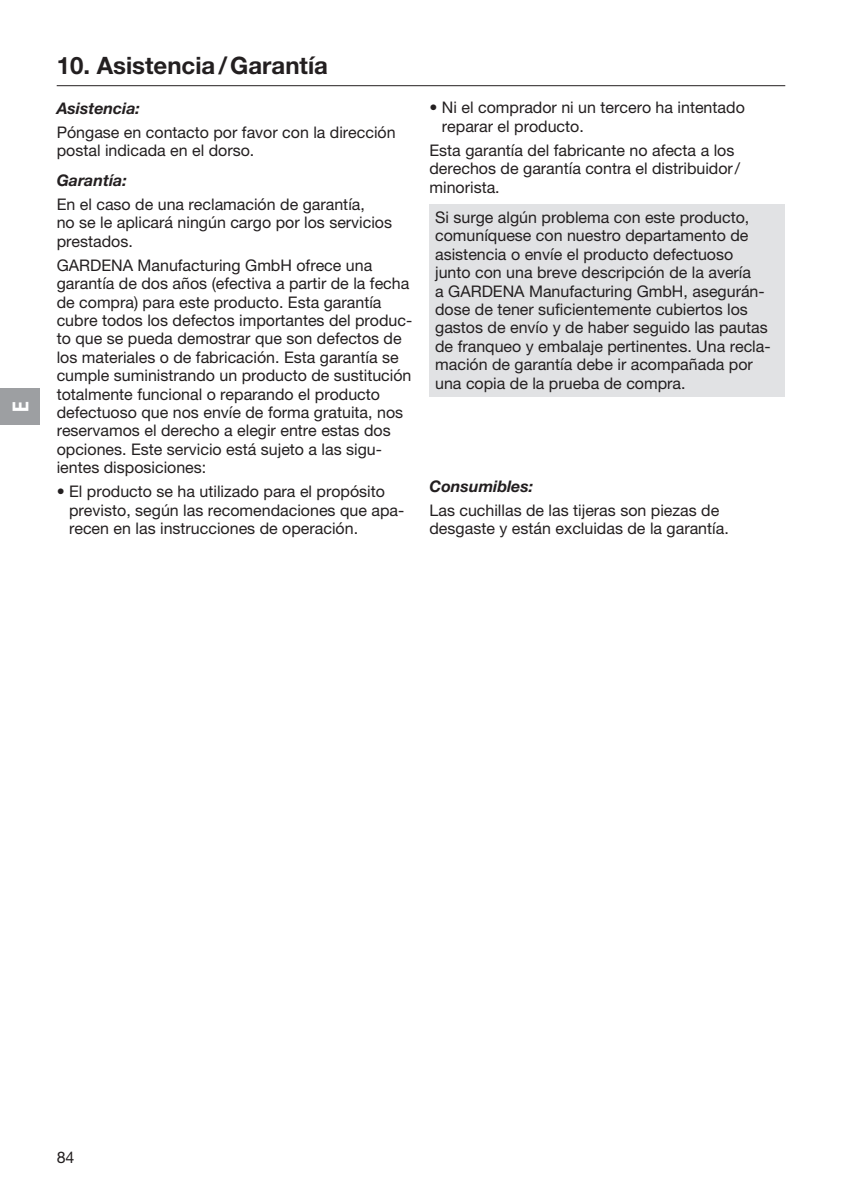
<style>
.page{position:relative;width:842px;height:1191px;background:#fff}
.page>*{position:absolute;margin:0;border:0;box-sizing:border-box;transform-origin:0 0}
.t1{font:700 24px "GARDENA Pro";color:#231f20}
.t2{font:22px "GARDENA Pro Bo Cond";color:#fff}
.t3{font:16px/18.4px "GARDENA Pro";color:#231f20}
.t4{font:italic 700 16px "GARDENA Pro";color:#231f20}
</style>
<div class="page">
<hr style="left:57px;top:85px;width:728px;height:1px;background:#231f20">
<div style="left:429px;top:204px;width:356px;height:193px;background:#e1e2e4"></div>
<div style="left:0;top:388px;width:40px;height:37px;background:#9d9fa2"></div>
<h2 class="t2" style="left:7px;top:412px;width:12px;rotate:-90deg">E</h2>
<h1 class="t1" style="left:57px;top:50px;width:273px">10. Asistencia/Garantía</h1>
<p class="t4" style="left:57px;top:98px;width:85px">Asistencia:</p>
<p class="t3" style="left:57px;top:122px;width:340px">Póngase en contacto por favor con la dirección postal indicada en el dorso.</p>
<p class="t4" style="left:57px;top:170px;width:72px">Garantía:</p>
<p class="t3" style="left:57px;top:195px;width:337px">En el caso de una reclamación de garantía,<br>no se le aplicará ningún cargo por los servicios prestados.</p>
<p class="t3" style="left:57px;top:256px;width:357px">GARDENA Manufacturing GmbH ofrece una garantía de dos años (efectiva a partir de la fecha de compra) para este producto. Esta garantía cubre todos los defectos importantes del produc&shy;to que se pueda demostrar que son defectos de los materiales o de fabricación. Esta garantía se cumple suministrando un producto de sustitución totalmente funcional o reparando el producto defectuoso que nos envíe de forma gratuita, nos reservamos el derecho a elegir entre estas dos opciones. Este servicio está sujeto a las sigu&shy;ientes disposiciones:</p>
<p class="t3" style="left:69px;top:482px;width:337px;text-indent:-12px">• El producto se ha utilizado para el propósito previsto, según las recomendaciones que apa&shy;recen en las instrucciones de operación.</p>
<p class="t3" style="left:442px;top:98px;width:304px;text-indent:-12px">• Ni el comprador ni un tercero ha intentado reparar el producto.</p>
<p class="t3" style="left:429px;top:141px;width:313px">Esta garantía del fabricante no afecta a los derechos de garantía contra el distribuidor/ -- minorista.</p>
<p class="t3" style="left:435px;top:208px;width:337px">Si surge algún problema con este producto, comuníquese con nuestro departamento de asistencia o envíe el producto defectuoso junto con una breve descripción de la avería<br>a GARDENA Manufacturing GmbH, asegurán&shy;dose de tener suficientemente cubiertos los gastos de envío y de haber seguido las pautas de franqueo y embalaje pertinentes. Una recla&shy;mación de garantía debe ir acompañada por una copia de la prueba de compra.</p>
<p class="t4" style="left:429px;top:476px;width:105px">Consumibles:</p>
<p class="t3" style="left:429px;top:501px;width:301px">Las cuchillas de las tijeras son piezas de desgaste y están excluidas de la garantía.</p>
<p class="t3" style="left:57px;top:1147px;width:19px">84</p>
</div>
